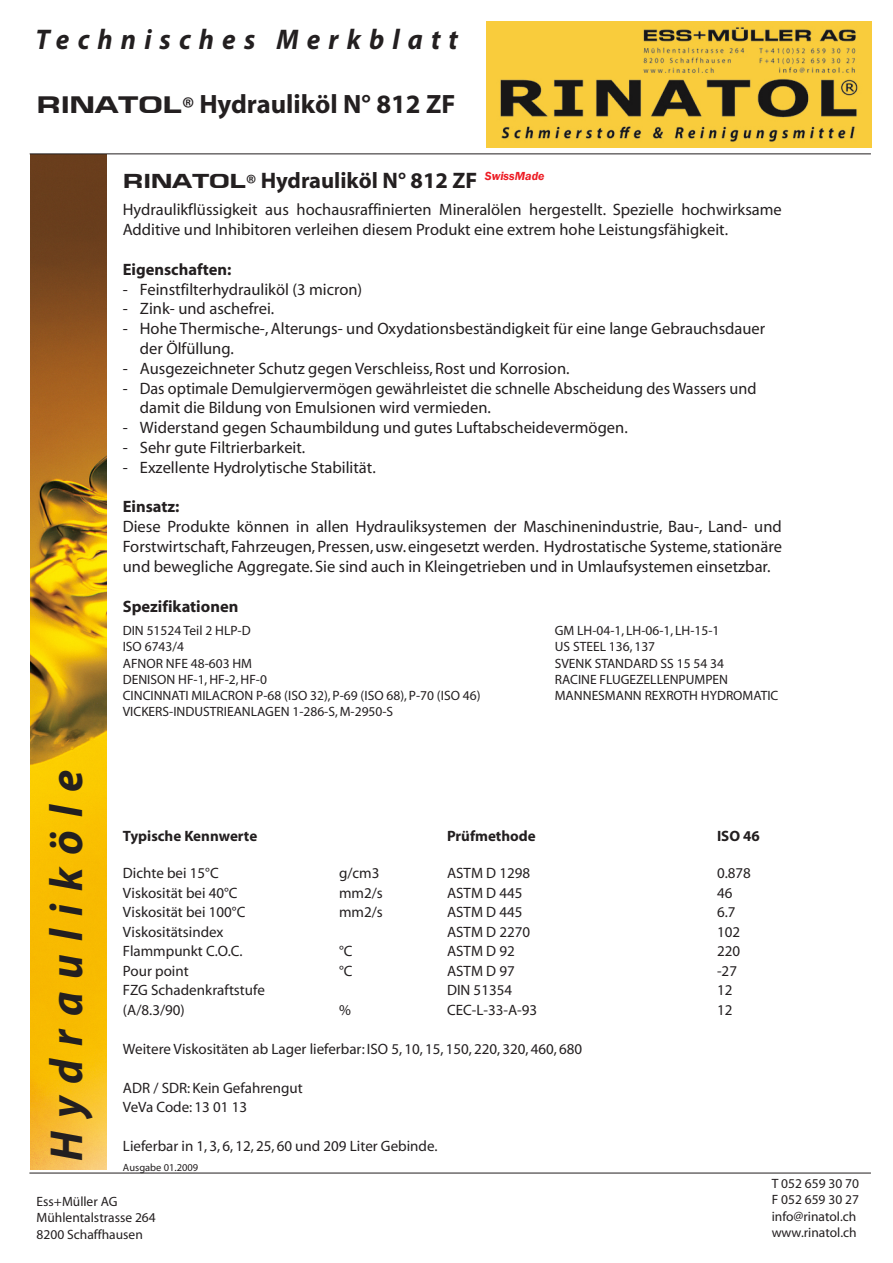
<style>
.page{position:relative;width:893px;height:1263px;background:#fff}
.page>*{position:absolute;margin:0;border:0;box-sizing:border-box;transform-origin:0 0}
.t1{font:italic 700 46.5px "Myriad Pro";color:#231f20;scale:.95 1}
.t2{font:italic 700 28.5px "Myriad Pro";letter-spacing:.3em;color:#231f20;scale:.95 1}
.t3{font:700 26.55px "Myriad";color:#231f20}
.t4{font:700 22.5px "Myriad";color:#231f20}
.t5{font:16.5px/19.8px "Myriad";color:#231f20}
.t6{font:700 16.5px "Myriad";color:#231f20}
.t7{font:15px/19.5px "Myriad";color:#231f20}
.t8{font:700 15px "Myriad";color:#231f20}
.t9{font:13.5px/16.2px "Myriad";color:#231f20}
.t10{font:italic 600 12px "Franklin Gothic";color:#ed1c24}
.t11{font:10.5px "Myriad";color:#231f20}
.s1{font-family:"Eurose Wide";font-weight:800;font-size:24.75px}
.s2{font-style:italic;font-size:23.1px}
.s3{font-family:"Eurose Wide";font-weight:800;font-size:21px}
.s4{font-style:italic;font-size:19.5px}
</style>
<div class="page">
<img style="left:30px;top:154px;width:77px;height:1015px">
<hr style="left:30px;top:153px;width:841px;height:1px;background:#231f20">
<hr style="left:29px;top:1173px;width:842px;height:1px;background:#231f20">
<img style="left:486px;top:22px;width:385px;height:126px">
<h2 class="t2" style="left:36px;top:21px;width:446px">Technisches Merkblatt</h2>
<h3 class="t3" style="left:37px;top:91px;width:420px"><span class="s1">RINATOL</span><span class="s2">®</span> Hydrauliköl N° 812 ZF</h3>
<h3 class="t4" style="left:123px;top:168px;width:356px"><span class="s3">RINATOL</span><span class="s4">®</span> Hydrauliköl N° 812 ZF</h3>
<p class="t10" style="left:485px;top:168px;width:61px">SwissMade</p>
<p class="t5" style="left:123px;top:201px;width:661px">Hydraulikflüssigkeit aus hochausraffinierten Mineralölen hergestellt. Spezielle hochwirksame<br>Additive und Inhibitoren verleihen diesem Produkt eine extrem hohe Leistungsfähigkeit.</p>
<p class="t6" style="left:123px;top:261px;width:110px">Eigenschaften:</p>
<p class="t5" style="left:123px;top:280px;width:241px">- Feinstfilterhydrauliköl (3 micron)</p>
<p class="t5" style="left:123px;top:300px;width:153px">- Zink- und aschefrei.</p>
<p class="t5" style="left:140px;top:320px;width:627px;text-indent:-17px">- Hohe Thermische-, Alterungs- und Oxydationsbeständigkeit für eine lange Gebrauchsdauer der Ölfüllung.</p>
<p class="t5" style="left:123px;top:359px;width:448px">- Ausgezeichneter Schutz gegen Verschleiss, Rost und Korrosion.</p>
<p class="t5" style="left:140px;top:379px;width:618px;text-indent:-17px">- Das optimale Demulgiervermögen gewährleistet die schnelle Abscheidung des Wassers und damit die Bildung von Emulsionen wird vermieden.</p>
<p class="t5" style="left:123px;top:419px;width:506px">- Widerstand gegen Schaumbildung und gutes Luftabscheidevermögen.</p>
<p class="t5" style="left:123px;top:438px;width:184px">- Sehr gute Filtrierbarkeit.</p>
<p class="t5" style="left:123px;top:458px;width:255px">- Exzellente Hydrolytische Stabilität.</p>
<p class="t6" style="left:123px;top:498px;width:58px">Einsatz:</p>
<p class="t5" style="left:123px;top:518px;width:661px;text-align:justify">Diese Produkte können in allen Hydrauliksystemen der Maschinenindustrie, Bau-, Land- und Forstwirtschaft, Fahrzeugen,Pressen,usw.eingesetzt werden. Hydrostatische Systeme,stationäre und bewegliche Aggregate. Sie sind auch in Kleingetrieben und in Umlaufsystemen einsetzbar.</p>
<p class="t6" style="left:123px;top:597px;width:117px">Spezifikationen</p>
<p class="t9" style="left:123px;top:623px;width:129px">DIN 51524 Teil 2 HLP-D</p>
<p class="t9" style="left:555px;top:623px;width:166px">GM LH-04-1, LH-06-1, LH-15-1</p>
<p class="t9" style="left:123px;top:639px;width:63px">ISO 6743/4</p>
<p class="t9" style="left:555px;top:639px;width:102px">US STEEL 136, 137</p>
<p class="t9" style="left:123px;top:656px;width:131px">AFNOR NFE 48-603 HM</p>
<p class="t9" style="left:555px;top:656px;width:171px">SVENK STANDARD SS 15 54 34</p>
<p class="t9" style="left:123px;top:672px;width:146px">DENISON HF-1, HF-2, HF-0</p>
<p class="t9" style="left:555px;top:672px;width:175px">RACINE FLUGEZELLENPUMPEN</p>
<p class="t9" style="left:123px;top:688px;width:359px">CINCINNATI MILACRON P-68 (ISO 32), P-69 (ISO 68), P-70 (ISO 46)</p>
<p class="t9" style="left:555px;top:688px;width:225px">MANNESMANN REXROTH HYDROMATIC</p>
<p class="t9" style="left:123px;top:704px;width:272px">VICKERS-INDUSTRIEANLAGEN 1-286-S, M-2950-S</p>
<h1 class="t1" style="left:36px;top:1161px;width:413px;rotate:-90deg">Hydrauliköle</h1>
<p class="t9" style="left:37px;top:1194px;width:121px">Ess+Müller AG<br>Mühlentalstrasse 264<br>8200 Schaffhausen</p>
<p class="t8" style="left:123px;top:828px;width:136px">Typische Kennwerte</p>
<p class="t8" style="left:447px;top:828px;width:90px">Prüfmethode</p>
<p class="t7" style="left:123px;top:864px;width:97px">Dichte bei 15°C</p>
<p class="t7" style="left:339px;top:864px;width:42px">g/cm3</p>
<p class="t7" style="left:447px;top:864px;width:85px">ASTM D 1298</p>
<p class="t7" style="left:717px;top:864px;width:35px">0.878</p>
<p class="t7" style="left:123px;top:884px;width:116px">Viskosität bei 40°C</p>
<p class="t7" style="left:339px;top:884px;width:45px">mm2/s</p>
<p class="t7" style="left:447px;top:884px;width:77px">ASTM D 445</p>
<p class="t7" style="left:717px;top:884px;width:17px">46</p>
<p class="t7" style="left:123px;top:903px;width:124px">Viskosität bei 100°C</p>
<p class="t7" style="left:339px;top:903px;width:45px">mm2/s</p>
<p class="t7" style="left:447px;top:903px;width:77px">ASTM D 445</p>
<p class="t7" style="left:717px;top:903px;width:20px">6.7</p>
<p class="t7" style="left:123px;top:923px;width:102px">Viskositätsindex</p>
<p class="t7" style="left:447px;top:923px;width:85px">ASTM D 2270</p>
<p class="t7" style="left:717px;top:923px;width:25px">102</p>
<p class="t7" style="left:123px;top:942px;width:121px">Flammpunkt C.O.C.</p>
<p class="t7" style="left:339px;top:942px;width:15px">°C</p>
<p class="t7" style="left:447px;top:942px;width:69px">ASTM D 92</p>
<p class="t7" style="left:717px;top:942px;width:25px">220</p>
<p class="t7" style="left:123px;top:962px;width:67px">Pour point</p>
<p class="t7" style="left:339px;top:962px;width:15px">°C</p>
<p class="t7" style="left:447px;top:962px;width:69px">ASTM D 97</p>
<p class="t7" style="left:717px;top:962px;width:21px">-27</p>
<p class="t7" style="left:123px;top:981px;width:143px">FZG Schadenkraftstufe</p>
<p class="t7" style="left:447px;top:981px;width:67px">DIN 51354</p>
<p class="t7" style="left:717px;top:981px;width:17px">12</p>
<p class="t7" style="left:123px;top:1001px;width:63px">(A/8.3/90)</p>
<p class="t7" style="left:339px;top:1001px;width:13px">%</p>
<p class="t7" style="left:447px;top:1001px;width:92px">CEC-L-33-A-93</p>
<p class="t7" style="left:717px;top:1001px;width:17px">12</p>
<p class="t7" style="left:123px;top:1040px;width:461px">Weitere Viskositäten ab Lager lieferbar: ISO 5, 10, 15, 150, 220, 320, 460, 680</p>
<p class="t7" style="left:123px;top:1079px;width:181px">ADR / SDR: Kein Gefahrengut<br>VeVa Code: 13 01 13</p>
<p class="t7" style="left:123px;top:1137px;width:316px">Lieferbar in 1, 3, 6, 12, 25, 60 und 209 Liter Gebinde.</p>
<p class="t11" style="left:123px;top:1162px;width:77px">Ausgabe 01.2009</p>
<p class="t9" style="left:772px;top:1176px;width:89px">T 052 659 30 70<br>F 052 659 30 27 info@rinatol.ch www.rinatol.ch</p>
</div>
